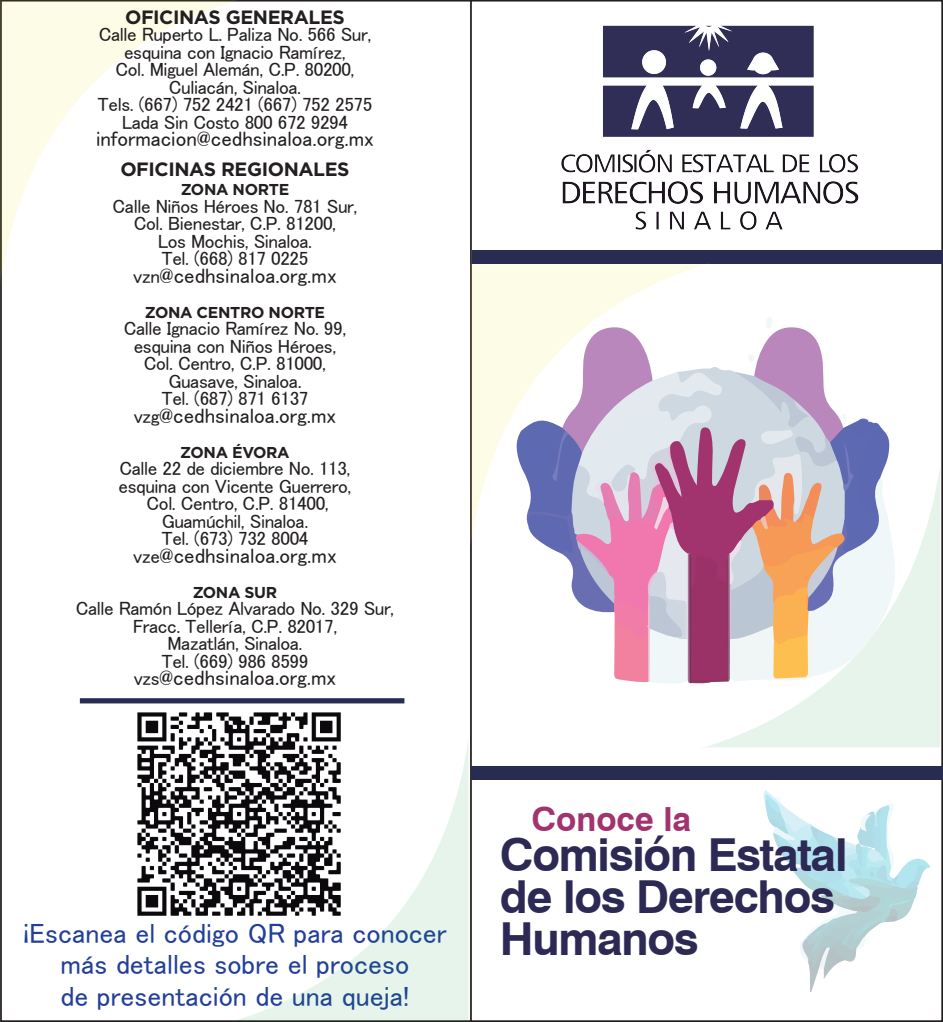
<style>
.page{position:relative;width:943px;height:1022px;background:#fff}
.page>*{position:absolute;margin:0;border:0;box-sizing:border-box;transform-origin:0 0}
.t1{font:700 45.5px/42px "Swiss 721 BT";letter-spacing:-.025em;color:#2c2955}
.t2{font:700 33.25px "Swiss 721 BT";color:#a1346f}
.t3{font:28px/31.5px "MS UI Gothic";color:#223f99;text-align:center}
.t4{font:21px "MS UI Gothic";color:#231f20}
.t5{font:19.25px/17.5px "MS UI Gothic";letter-spacing:-.02em;color:#231f20;text-align:center}
.t6{font:700 19.25px "Gotham";letter-spacing:-.02em;color:#231f20}
.t7{font:700 15.75px "Gotham";letter-spacing:-.02em;color:#231f20}
.s1{font-size:19.25px}
</style>
<div class="page">
<svg style="left:763px;top:790px;width:167px;height:202px"></svg>
<div style="left:472px;top:250px;width:471px;height:13px;background:#282c50"></div>
<img style="left:561px;top:25px;width:298px;height:205px">
<div style="left:80px;top:698px;width:324px;height:5px;background:#282c50"></div>
<img style="left:137px;top:712px;width:204px;height:204px">
<svg style="left:470px;top:263px;width:241px;height:284px;fill:#fdfce6"></svg>
<svg style="left:703px;top:469px;width:237px;height:279px;fill:#e7f4ec"></svg>
<svg style="left:0;top:0;width:242px;height:283px"></svg>
<svg style="left:227px;top:739px;width:241px;height:283px"></svg>
<div style="left:471px;top:766px;width:472px;height:13px;background:#282c50"></div>
<svg style="left:516px;top:317px;width:379px;height:369px"></svg>
<p class="t6" style="left:125px;top:4px;width:221px">OFICINAS GENERALES</p>
<p class="t5" style="left:98px;top:25px;width:276px">Calle Ruperto L. Paliza No. 566 Sur, esquina con Ignacio Ramírez,<br>Col. Miguel Alemán, C.P. 80200,<br>Culiacán, Sinaloa.<br>Tels. (667) 752 2421 (667) 752 2575<br>Lada Sin Costo 800 672 9294</p>
<p class="t4" style="left:96px;top:128px;width:279px">informacion@cedhsinaloa.org.mx</p>
<p class="t6" style="left:120px;top:156px;width:231px">OFICINAS REGIONALES</p>
<p class="t7" style="left:181px;top:179px;width:110px">ZONA NORTE</p>
<p class="t5" style="left:113px;top:197px;width:246px">Calle Niños Héroes No. 781 Sur,<br>Col. Bienestar, C.P. 81200,<br>Los Mochis, Sinaloa.<br>Tel. (668) 817 0225</p>
<p class="t4" style="left:133px;top:265px;width:205px"><span class="s1">vzn</span>@cedhsinaloa.org.mx</p>
<p class="t7" style="left:145px;top:302px;width:182px">ZONA CENTRO NORTE</p>
<p class="t5" style="left:124px;top:319px;width:224px">Calle Ignacio Ramírez No. 99, esquina con Niños Héroes,<br>Col. Centro, C.P. 81000,<br>Guasave, Sinaloa.<br>Tel. (687) 871 6137</p>
<p class="t4" style="left:134px;top:405px;width:204px"><span class="s1">vzg</span>@cedhsinaloa.org.mx</p>
<p class="t7" style="left:180px;top:442px;width:111px">ZONA ÉVORA</p>
<p class="t5" style="left:119px;top:459px;width:234px">Calle 22 de diciembre No. 113, esquina con Vicente Guerrero,<br>Col. Centro, C.P. 81400,<br>Guamúchil, Sinaloa.<br>Tel. (673) 732 8004</p>
<p class="t4" style="left:133px;top:545px;width:205px"><span class="s1">vze</span>@cedhsinaloa.org.mx</p>
<p class="t7" style="left:193px;top:582px;width:86px">ZONA SUR</p>
<p class="t5" style="left:76px;top:599px;width:320px">Calle Ramón López Alvarado No. 329 Sur,<br>Fracc. Tellería, C.P. 82017,<br>Mazatlán, Sinaloa.<br>Tel. (669) 986 8599</p>
<p class="t4" style="left:134px;top:667px;width:204px"><span class="s1">vzs</span>@cedhsinaloa.org.mx</p>
<h3 class="t3" style="left:23px;top:917px;width:425px">¡Escanea el código QR para conocer más detalles sobre el proceso<br>de presentación de una queja!</h3>
<h2 class="t2" style="left:531px;top:799px;width:161px">Conoce la</h2>
<h1 class="t1" style="left:500px;top:834px;width:349px">Comisión Estatal de los Derechos<br>Humanos</h1>
</div>
